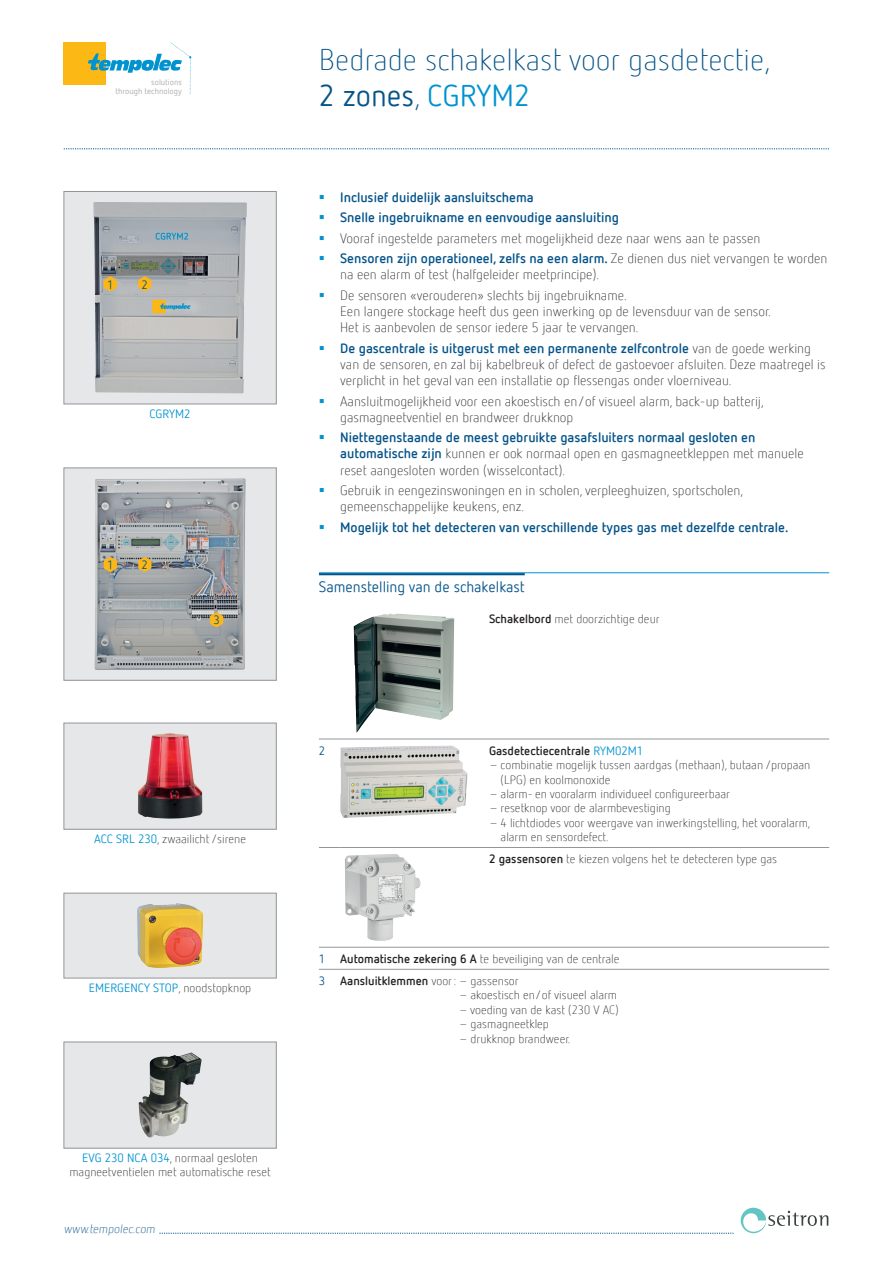
<style>
.page{position:relative;width:893px;height:1263px;background:#fff}
.page>*{position:absolute;margin:0;border:0;box-sizing:border-box;transform-origin:0 0}
.t1{font:300 30px/36px "Netto Offc Pro";color:#045389}
.t2{font:15px "Netto Offc Pro";color:#045389}
.t3{font:300 13.5px/16.2px "Netto Offc Pro";color:#231f20}
.t4{font:700 13.5px/20.4px "Netto Offc Pro";color:#045389}
.t5{font:300 12px/14.4px "Netto Offc Pro";color:#231f20}
.t6{font:12px "Netto Offc Pro";color:#0093d0}
.t7{font:700 12px "Netto Offc Pro";color:#231f20}
.t8{font:300 12px "Netto Offc Pro";color:#045389}
.t9{font:12px "Netto Offc Pro";color:#045389}
.t10{font:8.25px/9.9px "Netto Offc Pro";color:#a8a9ad;text-align:right}
.s1{font-weight:400;color:#0093d0}
.s2{font-weight:300;color:#231f20}
.s3{font-weight:400}
.s4{font-weight:700;color:#045389}
.s5{font-weight:700}
.s6{font-weight:400;color:#045389}
</style>
<div class="page">
<svg style="left:159px;top:1233px;width:574px;height:1px"></svg>
<svg style="left:741px;top:1208px;width:87px;height:25px"></svg>
<div style="left:64px;top:43px;width:42px;height:42px;background:#fcb814"></div>
<svg style="left:88px;top:43px;width:103px;height:51px"></svg>
<svg style="left:64px;top:148px;width:765px;height:1px"></svg>
<div style="left:64px;top:191px;width:212px;height:213px;background:#e6e7e9"></div>
<img style="left:93px;top:202px;width:154px;height:191px">
<div style="left:64px;top:191px;width:212px;height:213px;border:1px solid #939598"></div>
<div style="left:64px;top:468px;width:212px;height:212px;background:#e6e7e9"></div>
<img style="left:95px;top:478px;width:151px;height:192px">
<div style="left:64px;top:468px;width:212px;height:212px;border:1px solid #939598"></div>
<hr style="left:319px;top:572px;width:510px;height:1px;background:#0093d0">
<hr style="left:319px;top:573px;width:206px;height:2px;background:#045389">
<svg style="left:319px;top:739px;width:21px;height:1px"></svg>
<hr style="left:340px;top:739px;width:149px;height:1px;background:#939598">
<hr style="left:489px;top:739px;width:340px;height:1px;background:#939598">
<svg style="left:319px;top:847px;width:21px;height:1px"></svg>
<hr style="left:340px;top:847px;width:149px;height:1px;background:#939598">
<hr style="left:489px;top:847px;width:340px;height:1px;background:#939598">
<svg style="left:319px;top:947px;width:21px;height:1px"></svg>
<hr style="left:340px;top:947px;width:149px;height:1px;background:#939598">
<hr style="left:489px;top:947px;width:340px;height:1px;background:#939598">
<svg style="left:319px;top:969px;width:21px;height:1px"></svg>
<hr style="left:340px;top:969px;width:149px;height:1px;background:#939598">
<hr style="left:489px;top:969px;width:340px;height:1px;background:#939598">
<img style="left:354px;top:613px;width:100px;height:120px">
<img style="left:340px;top:745px;width:128px;height:73px">
<img style="left:345px;top:854px;width:76px;height:87px">
<svg style="left:104px;top:276px;width:13px;height:15px"></svg>
<svg style="left:138px;top:276px;width:13px;height:15px"></svg>
<svg style="left:104px;top:557px;width:13px;height:15px"></svg>
<svg style="left:138px;top:557px;width:13px;height:15px"></svg>
<svg style="left:210px;top:612px;width:13px;height:15px"></svg>
<div style="left:64px;top:723px;width:212px;height:106px;background:#e6e7e9"></div>
<img style="left:138px;top:733px;width:64px;height:85px">
<div style="left:64px;top:723px;width:212px;height:106px;border:1px solid #939598"></div>
<div style="left:64px;top:893px;width:212px;height:85px;background:#e6e7e9"></div>
<img style="left:138px;top:904px;width:65px;height:63px">
<div style="left:64px;top:893px;width:212px;height:85px;border:1px solid #939598"></div>
<div style="left:64px;top:1042px;width:212px;height:106px;background:#e6e7e9"></div>
<img style="left:142px;top:1052px;width:49px;height:50px">
<div style="left:64px;top:1042px;width:212px;height:106px;border:1px solid #939598"></div>
<p class="t10" style="left:115px;top:76px;width:68px">solutions<br>through technology</p>
<p class="t9" style="left:107px;top:277px;width:8px">1</p>
<p class="t9" style="left:142px;top:277px;width:8px">2</p>
<p class="t6" style="left:149px;top:406px;width:43px">CGRYM2</p>
<p class="t9" style="left:107px;top:557px;width:8px">1</p>
<p class="t9" style="left:142px;top:557px;width:8px">2</p>
<p class="t9" style="left:213px;top:612px;width:8px">3</p>
<p class="t5" style="left:94px;top:831px;width:153px"><span class="s1">ACC SRL 230</span>, zwaailicht/sirene</p>
<p class="t6" style="left:89px;top:980px;width:164px">EMERGENCY STOP<span class="s2">, noodstopknop</span></p>
<p class="t5" style="left:69px;top:1150px;width:203px;text-align:center"><span class="s1">EVG 230 NCA 034</span>, normaal gesloten magneetventielen met automatische reset</p>
<p class="t8" style="left:64px;top:1221px;width:95px">www.tempolec.com</p>
<h1 class="t1" style="left:319px;top:41px;width:453px">Bedrade schakelkast voor gasdetectie,<br><span class="s3">2 zones</span>, <span class="s1">CGRYM2</span></h1>
<p class="t4" style="left:340px;top:186px;width:280px">Inclusief duidelijk aansluitschema<br>Snelle ingebruikname en eenvoudige aansluiting</p>
<p class="t3" style="left:340px;top:227px;width:489px;line-height:20.4px">Vooraf ingestelde parameters met mogelijkheid deze naar wens aan te passen<br><span class="s4">Sensoren zijn operationeel, zelfs na een alarm.</span> Ze dienen dus niet vervangen te worden</p>
<p class="t3" style="left:340px;top:264px;width:288px;line-height:20.4px">na een alarm of test (halfgeleider meetprincipe).<br>De sensoren «verouderen» slechts bij ingebruikname.</p>
<p class="t3" style="left:340px;top:303px;width:432px">Een langere stockage heeft dus geen inwerking op de levensduur van de sensor.<br>Het is aanbevolen de sensor iedere 5 jaar te vervangen.</p>
<p class="t3" style="left:340px;top:340px;width:487px"><span class="s4">De gascentrale is uitgerust met een permanente zelfcontrole</span> van de goede werking van de sensoren, en zal bij kabelbreuk of defect de gastoevoer afsluiten. Deze maatregel is verplicht in het geval van een installatie op flessengas onder vloerniveau.</p>
<p class="t3" style="left:340px;top:392px;width:425px">Aansluitmogelijkheid voor een akoestisch en/of visueel alarm, back‑up batterij, gasmagneetventiel en brandweer drukknop</p>
<p class="t3" style="left:340px;top:429px;width:465px"><span class="s4">Niettegenstaande de meest gebruikte gasafsluiters normaal gesloten en automatische zijn</span> kunnen er ook normaal open en gasmagneetkleppen met manuele reset aangesloten worden (wisselcontact).</p>
<p class="t3" style="left:340px;top:482px;width:405px">Gebruik in eengezinswoningen en in scholen, verpleeghuizen, sportscholen, gemeenschappelijke keukens, enz.</p>
<p class="t4" style="left:340px;top:516px;width:450px">Mogelijk tot het detecteren van verschillende types gas met dezelfde centrale.</p>
<p class="t2" style="left:319px;top:577px;width:207px">Samenstelling van de schakelkast</p>
<p class="t5" style="left:489px;top:611px;width:172px"><span class="s5">Schakelbord</span> met doorzichtige deur</p>
<p class="t9" style="left:319px;top:743px;width:8px">2</p>
<p class="t7" style="left:489px;top:742px;width:156px">Gasdetectiecentrale <span class="s1">RYM02M1</span></p>
<p class="t5" style="left:501px;top:757px;width:311px;text-indent:-12px">– combinatie mogelijk tussen aardgas (methaan), butaan/propaan (LPG) en koolmonoxide</p>
<p class="t5" style="left:489px;top:786px;width:243px">– alarm- en vooralarm individueel configureerbaar</p>
<p class="t5" style="left:489px;top:801px;width:183px">– resetknop voor de alarmbevestiging</p>
<p class="t5" style="left:501px;top:815px;width:311px;text-indent:-12px">– 4 lichtdiodes voor weergave van inwerkingstelling, het vooralarm, alarm en sensordefect.</p>
<p class="t5" style="left:489px;top:851px;width:290px"><span class="s5">2 gassensoren</span> te kiezen volgens het te detecteren type gas</p>
<p class="t5" style="left:319px;top:947px;width:302px;line-height:22px"><span class="s6">1</span> <span class="s5">Automatische zekering 6 A</span> te beveiliging van de centrale<br><span class="s6">3</span> <span class="s5">Aansluitklemmen</span> voor: – gassensor</p>
<p class="t5" style="left:459px;top:988px;width:160px">– akoestisch en/of visueel alarm</p>
<p class="t5" style="left:459px;top:1002px;width:161px">– voeding van de kast (230 V AC)</p>
<p class="t5" style="left:459px;top:1016px;width:92px">– gasmagneetklep</p>
<p class="t5" style="left:459px;top:1031px;width:113px">– drukknop brandweer.</p>
</div>
